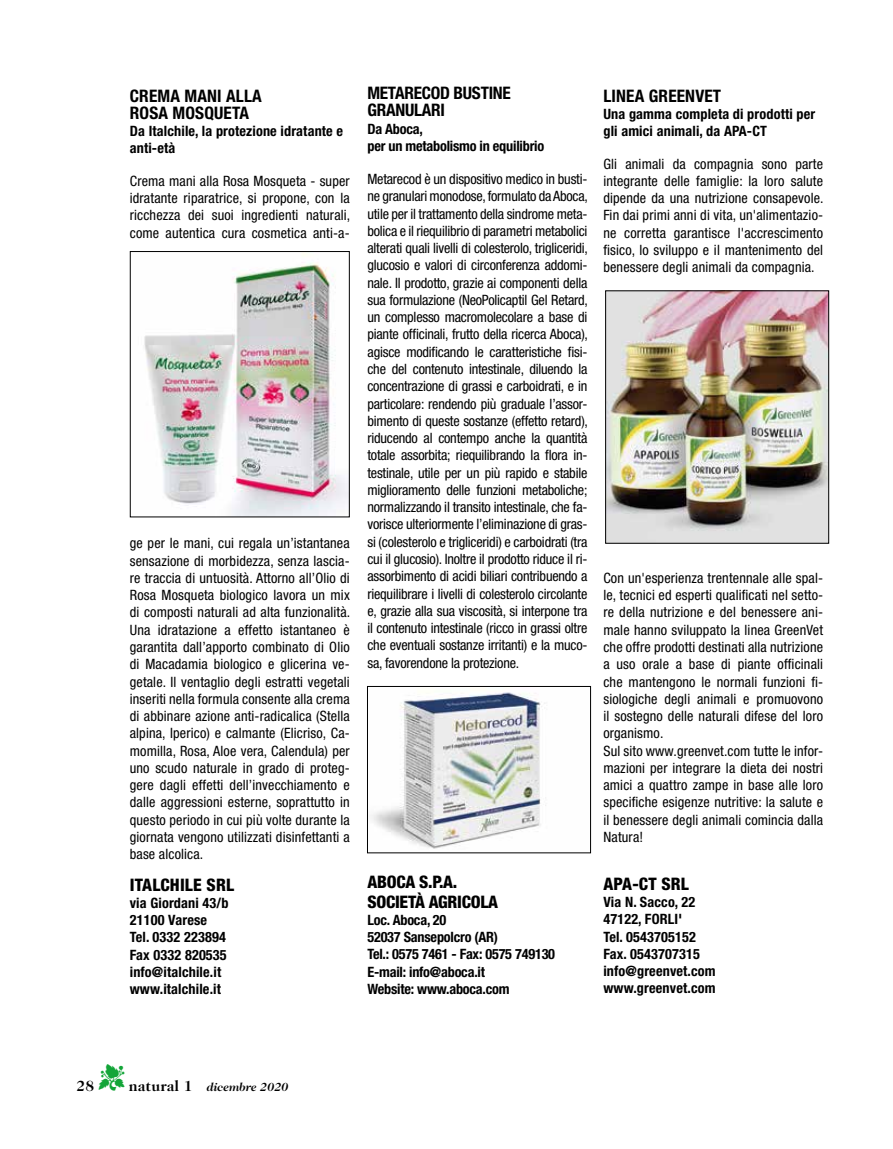
<style>
.page{position:relative;width:893px;height:1149px;background:#fff}
.page>*{position:absolute;margin:0;border:0;box-sizing:border-box;transform-origin:0 0}
.t1{font:700 condensed 17.25px/17.2px "Helvetica Neue LT Std";letter-spacing:.01em;color:#000}
.t2{font:800 condensed 17.25px/19.5px "Helvetica Neue LT Std";letter-spacing:-.015em;color:#000}
.t3{font:700 condensed 17.25px/17.2px "Helvetica Neue LT Std";letter-spacing:-.015em;color:#000}
.t4{font:800 condensed 17.25px "Helvetica Neue LT Std";letter-spacing:.01em;color:#000}
.t5{font:700 15px "Caslon 224 IT Cby BT";color:#000}
.t6{font:condensed 14.25px/17.2px "Helvetica Neue LT Std";letter-spacing:.01em;color:#000;text-align:justify}
.t7{font:700 condensed 14.25px/17.2px "Helvetica Neue LT Std";letter-spacing:.01em;color:#000}
.t8{font:700 condensed 14.25px/17.2px "Helvetica Neue LT Std";letter-spacing:-.015em;color:#000}
.t9{font:italic 700 12px "Caslon 224 IT Cby BT";color:#000}
.s1{color:#13a538}
.s2{font-style:normal;font-size:15px}
</style>
<div class="page">
<img style="left:144px;top:253px;width:204px;height:262px">
<div style="left:130px;top:251px;width:220px;height:266px;border:1px solid #000"></div>
<img style="left:370px;top:692px;width:176px;height:157px">
<div style="left:367px;top:686px;width:224px;height:167px;border:1px solid #000"></div>
<img style="left:607px;top:292px;width:220px;height:249px">
<div style="left:605px;top:290px;width:224px;height:253px;border:1px solid #000"></div>
<p class="t1" style="left:130px;top:87px;width:134px">CREMA MANI ALLA<br>ROSA MOSQUETA</p>
<p class="t7" style="left:130px;top:122px;width:215px">Da Italchile, la protezione idratante e anti-età</p>
<p class="t6" style="left:130px;top:172px;width:222px">Crema mani alla Rosa Mosqueta - super idratante riparatrice, si propone, con la ricchezza dei suoi ingredienti naturali, come autentica cura cosmetica anti-a-</p>
<p class="t6" style="left:130px;top:534px;width:222px">ge per le mani, cui regala un’istantanea sensazione di morbidezza, senza lascia&shy;re traccia di untuosità. Attorno all’Olio di Rosa Mosqueta biologico lavora un mix di composti naturali ad alta funzionalità.<br>Una idratazione a effetto istantaneo è garantita dall’apporto combinato di Olio di Macadamia biologico e glicerina ve&shy;getale. Il ventaglio degli estratti vegetali inseriti nella formula consente alla crema di abbinare azione anti-radicalica (Stella alpina, Iperico) e calmante (Elicriso, Ca&shy;momilla, Rosa, Aloe vera, Calendula) per uno scudo naturale in grado di proteg&shy;gere dagli effetti dell’invecchiamento e dalle aggressioni esterne, soprattutto in questo periodo in cui più volte durante la giornata vengono utilizzati disinfettanti a base alcolica.</p>
<p class="t4" style="left:130px;top:873px;width:106px">ITALCHILE SRL</p>
<p class="t7" style="left:130px;top:893px;width:100px">via Giordani 43/b<br>21100 Varese<br>Tel. 0332 223894<br>Fax 0332 820535 info@italchile.it www.italchile.it</p>
<p class="t3" style="left:367px;top:84px;width:145px">METARECOD BUSTINE<br>GRANULARI</p>
<p class="t8" style="left:367px;top:120px;width:178px">Da Aboca,<br>per un metabolismo in equilibrio</p>
<p class="t6" style="left:367px;top:170px;width:222px">Metarecod è un dispositivo medico in busti&shy;ne granulari monodose, formulato da Aboca, utile per il trattamento della sindrome meta&shy;bolica e il riequilibrio di parametri metabolici alterati quali livelli di colesterolo, trigliceridi, glucosio e valori di circonferenza addomi&shy;nale. Il prodotto, grazie ai componenti della sua formulazione (NeoPolicaptil Gel Retard, un complesso macromolecolare a base di piante officinali, frutto della ricerca Aboca), agisce modificando le caratteristiche fisi&shy;che del contenuto intestinale, diluendo la concentrazione di grassi e carboidrati, e in particolare: rendendo più graduale l’assor&shy;bimento di queste sostanze (effetto retard), riducendo al contempo anche la quantità totale assorbita; riequilibrando la flora in&shy;testinale, utile per un più rapido e stabile miglioramento delle funzioni metaboliche; normalizzando il transito intestinale, che fa&shy;vorisce ulteriormente l’eliminazione di gras&shy;si (colesterolo e trigliceridi) e carboidrati (tra cui il glucosio). Inoltre il prodotto riduce il ri&shy;assorbimento di acidi biliari contribuendo a riequilibrare i livelli di colesterolo circolante e, grazie alla sua viscosità, si interpone tra il contenuto intestinale (ricco in grassi oltre che eventuali sostanze irritanti) e la muco&shy;sa, favorendone la protezione.</p>
<p class="t2" style="left:367px;top:871px;width:132px">ABOCA S.P.A.<br>SOCIETÀ AGRICOLA</p>
<p class="t8" style="left:367px;top:910px;width:189px">Loc. Aboca, 20<br>52037 Sansepolcro (AR)<br>Tel.: 0575 7461 - Fax: 0575 749130<br>E-mail: info@aboca.it<br>Website: www.aboca.com</p>
<p class="t1" style="left:603px;top:87px;width:119px">LINEA GREENVET</p>
<p class="t7" style="left:603px;top:105px;width:213px">Una gamma completa di prodotti per gli amici animali, da APA-CT</p>
<p class="t6" style="left:603px;top:155px;width:222px">Gli animali da compagnia sono parte integrante delle famiglie: la loro salute dipende da una nutrizione consapevole.<br>Fin dai primi anni di vita, un'alimentazio&shy;ne corretta garantisce l'accrescimento fisico, lo sviluppo e il mantenimento del benessere degli animali da compagnia.</p>
<p class="t6" style="left:603px;top:569px;width:221px;text-align:left">Con un'esperienza trentennale alle spal&shy;le, tecnici ed esperti qualificati nel setto&shy;re della nutrizione e del benessere ani&shy;male hanno sviluppato la linea GreenVet che offre prodotti destinati alla nutrizione a uso orale a base di piante officinali che mantengono le normali funzioni fi&shy;siologiche degli animali e promuovono il sostegno delle naturali difese del loro organismo.<br>Sul sito www.greenvet.com tutte le infor&shy;mazioni per integrare la dieta dei nostri amici a quattro zampe in base alle loro specifiche esigenze nutritive: la salute e il benessere degli animali comincia dalla Natura!</p>
<p class="t2" style="left:603px;top:873px;width:87px">APA-CT SRL</p>
<p class="t7" style="left:603px;top:892px;width:114px">Via N. Sacco, 22<br>47122, FORLI'<br>Tel. 0543705152<br>Fax. 0543707315 info@greenvet.com www.greenvet.com</p>
<p class="t9" style="left:99px;top:1079px;width:191px"><span class="s1">▼</span> <span class="s2">natural 1</span> dicembre 2020</p>
<p class="t5" style="left:77px;top:1076px;width:19px">28</p>
</div>
